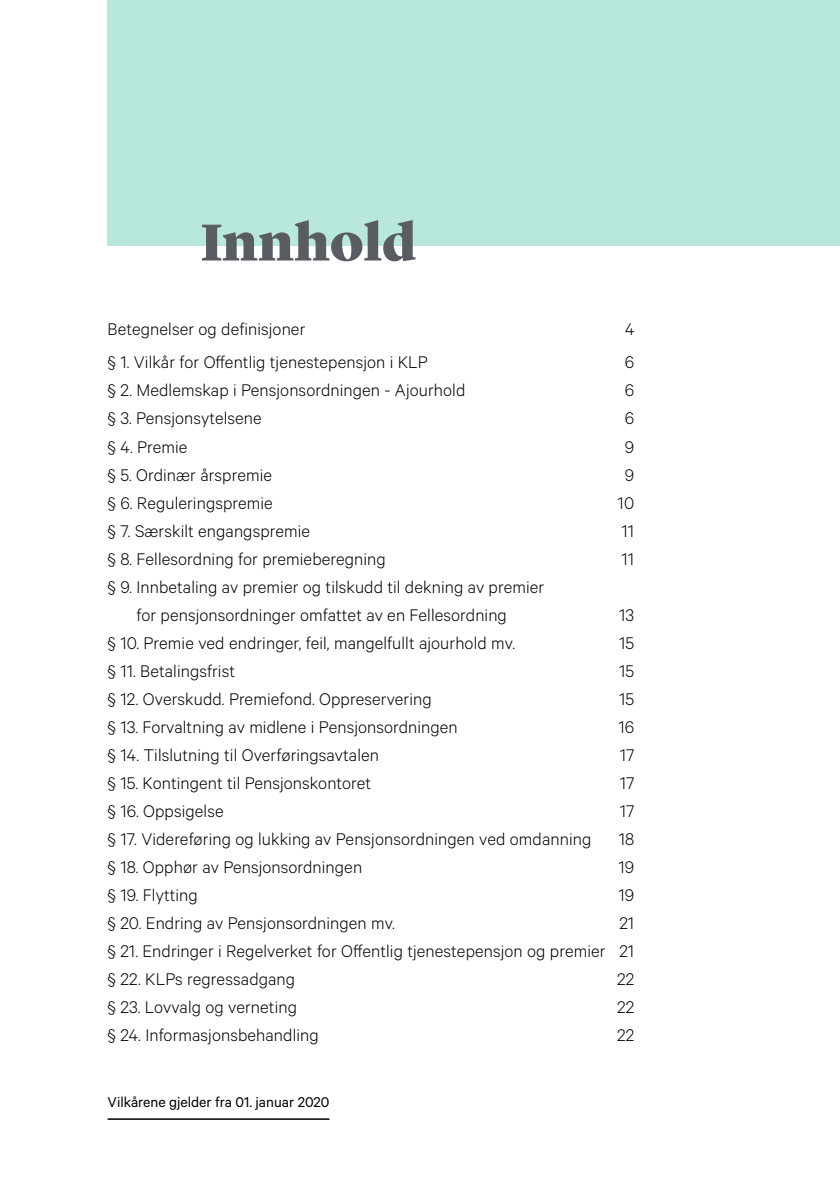
<style>
.page{position:relative;width:840px;height:1191px;background:#fff}
.page>*{position:absolute;margin:0;border:0;box-sizing:border-box;transform-origin:0 0}
.t1{font:900 54px "Lyon Display";color:#595c61}
.t2{font:300 19px/28px "Calibre";letter-spacing:.005em;color:#000;text-align:center}
.t3{font:16px "Calibre";color:#000}
</style>
<div class="page">
<div style="left:108px;top:0;width:731px;height:245px;background:#b7e7dd"></div>
<hr style="left:108px;top:1118px;width:221px;height:1px;background:#000">
<h1 class="t1" style="left:201px;top:202px;width:217px">Innhold</h1>
<p class="t2" style="left:108px;top:314px;width:199px">Betegnelser og definisjoner</p>
<p class="t2" style="left:624px;top:314px;width:11px">4</p>
<p class="t2" style="left:108px;top:348px;width:321px">§ 1. Vilkår for Offentlig tjenestepensjon i KLP</p>
<p class="t2" style="left:624px;top:348px;width:11px">6</p>
<p class="t2" style="left:108px;top:376px;width:359px">§ 2. Medlemskap i Pensjonsordningen - Ajourhold</p>
<p class="t2" style="left:624px;top:376px;width:11px">6</p>
<p class="t2" style="left:108px;top:404px;width:156px">§ 3. Pensjonsytelsene</p>
<p class="t2" style="left:624px;top:404px;width:11px">6</p>
<p class="t2" style="left:108px;top:432px;width:81px">§ 4. Premie</p>
<p class="t2" style="left:624px;top:432px;width:11px">9</p>
<p class="t2" style="left:108px;top:460px;width:166px">§ 5. Ordinær årspremie</p>
<p class="t2" style="left:624px;top:460px;width:11px">9</p>
<p class="t2" style="left:108px;top:488px;width:167px">§ 6. Reguleringspremie</p>
<p class="t2" style="left:617px;top:488px;width:18px">10</p>
<p class="t2" style="left:108px;top:516px;width:204px">§ 7. Særskilt engangspremie</p>
<p class="t2" style="left:621px;top:516px;width:14px">11</p>
<p class="t2" style="left:108px;top:544px;width:279px">§ 8. Fellesordning for premieberegning</p>
<p class="t2" style="left:621px;top:544px;width:14px">11</p>
<p class="t2" style="left:108px;top:572px;width:438px">§ 9. Innbetaling av premier og tilskudd til dekning av premier for pensjonsordninger omfattet av en Fellesordning</p>
<p class="t2" style="left:618px;top:600px;width:17px">13</p>
<p class="t2" style="left:108px;top:628px;width:408px">§ 10. Premie ved endringer, feil, mangelfullt ajourhold mv.</p>
<p class="t2" style="left:618px;top:628px;width:17px">15</p>
<p class="t2" style="left:108px;top:656px;width:129px">§ 11. Betalingsfrist</p>
<p class="t2" style="left:618px;top:656px;width:17px">15</p>
<p class="t2" style="left:108px;top:684px;width:325px">§ 12. Overskudd. Premiefond. Oppreservering</p>
<p class="t2" style="left:618px;top:684px;width:17px">15</p>
<p class="t2" style="left:108px;top:712px;width:351px">§ 13. Forvaltning av midlene i Pensjonsordningen</p>
<p class="t2" style="left:618px;top:712px;width:17px">16</p>
<p class="t2" style="left:108px;top:740px;width:273px">§ 14. Tilslutning til Overføringsavtalen</p>
<p class="t2" style="left:619px;top:740px;width:16px">17</p>
<p class="t2" style="left:108px;top:768px;width:265px">§ 15. Kontingent til Pensjonskontoret</p>
<p class="t2" style="left:619px;top:768px;width:16px">17</p>
<p class="t2" style="left:108px;top:796px;width:117px">§ 16. Oppsigelse</p>
<p class="t2" style="left:619px;top:796px;width:16px">17</p>
<p class="t2" style="left:108px;top:824px;width:485px">§ 17. Videreføring og lukking av Pensjonsordningen ved omdanning</p>
<p class="t2" style="left:618px;top:824px;width:17px">18</p>
<p class="t2" style="left:108px;top:852px;width:256px">§ 18. Opphør av Pensjonsordningen</p>
<p class="t2" style="left:618px;top:852px;width:17px">19</p>
<p class="t2" style="left:108px;top:880px;width:92px">§ 19. Flytting</p>
<p class="t2" style="left:618px;top:880px;width:17px">19</p>
<p class="t2" style="left:108px;top:908px;width:289px">§ 20. Endring av Pensjonsordningen mv.</p>
<p class="t2" style="left:108px;top:908px;width:527px;text-align:justify;text-indent:511px">21 § 21. Endringer i Regelverket for Offentlig tjenestepensjon og premier 21 § 22. KLPs regressadgang</p>
<p class="t2" style="left:616px;top:964px;width:19px">22</p>
<p class="t2" style="left:108px;top:992px;width:191px">§ 23. Lovvalg og verneting</p>
<p class="t2" style="left:616px;top:992px;width:19px">22</p>
<p class="t2" style="left:108px;top:1020px;width:212px">§ 24. Informasjonsbehandling</p>
<p class="t2" style="left:616px;top:1020px;width:19px">22</p>
<p class="t3" style="left:108px;top:1092px;width:223px">Vilkårene gjelder fra 01. januar 2020</p>
</div>
